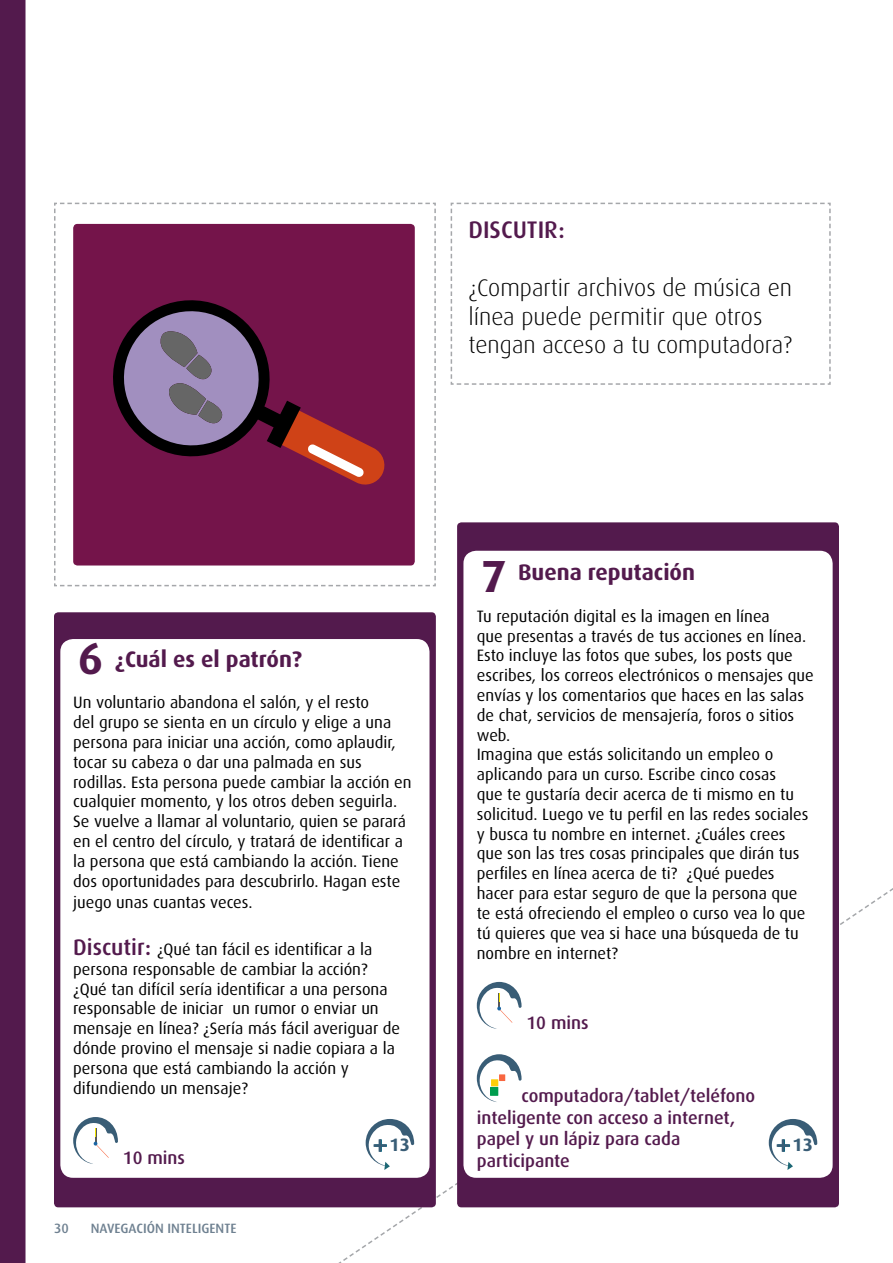
<style>
.page{position:relative;width:893px;height:1263px;background:#fff}
.page>*{position:absolute;margin:0;border:0;box-sizing:border-box;transform-origin:0 0}
.t1{font:700 45px "Dax";color:#531a4d}
.t2{font:300 24px/28.8px "Dax";color:#000}
.t3{font:500 24px "Dax";color:#531a4d}
.t4{font:700 22.5px "Dax";color:#531a4d}
.t5{font:500 18px/21.6px "Dax";color:#531a4d}
.t6{font:700 18px "Dax";color:#395d76}
.t7{font:16.5px/19.8px "Dax";color:#000}
.t8{font:500 13.5px "Dax";color:#6f8191}
.s1{font-weight:500;font-size:22.5px;color:#531a4d}
</style>
<div class="page">
<div style="left:457px;top:522px;width:382px;height:685px;background:#531a4d;border-radius:4px"></div>
<div style="left:54px;top:612px;width:382px;height:595px;background:#531a4d;border-radius:4px"></div>
<div style="left:463px;top:551px;width:370px;height:627px;background:#fff;border-radius:13px"></div>
<div style="left:60px;top:639px;width:369px;height:539px;background:#fff;border-radius:13px"></div>
<svg style="left:477px;top:982px;width:45px;height:47px"></svg>
<svg style="left:477px;top:1054px;width:45px;height:48px"></svg>
<div style="left:491px;top:1079px;width:7px;height:7px;background:#fdce07"></div>
<div style="left:490px;top:1087px;width:8px;height:9px;background:#009d4e"></div>
<div style="left:499px;top:1074px;width:6px;height:7px;background:#f86640"></div>
<svg style="left:73px;top:1117px;width:45px;height:47px"></svg>
<svg style="left:769px;top:1119px;width:48px;height:51px"></svg>
<svg style="left:366px;top:1119px;width:48px;height:51px"></svg>
<svg style="left:450px;top:202px;width:381px;height:183px"></svg>
<svg style="left:54px;top:203px;width:382px;height:383px"></svg>
<div style="left:0;top:0;width:26px;height:1263px;background:#531a4d"></div>
<h2 class="t3" style="left:468px;top:216px;width:98px">DISCUTIR:</h2>
<h2 class="t2" style="left:468px;top:273px;width:325px">¿Compartir archivos de música en línea puede permitir que otros tengan acceso a tu computadora?</h2>
<h1 class="t1" style="left:481px;top:551px;width:27px">7</h1>
<h3 class="t4" style="left:518px;top:560px;width:179px">Buena reputación</h3>
<p class="t7" style="left:477px;top:606px;width:338px">Tu reputación digital es la imagen en línea<br>que presentas a través de tus acciones en línea.<br>Esto incluye las fotos que subes, los posts que escribes, los correos electrónicos o mensajes que envías y los comentarios que haces en las salas de chat, servicios de mensajería, foros o sitios web.<br>Imagina que estás solicitando un empleo o aplicando para un curso. Escribe cinco cosas<br>que te gustaría decir acerca de ti mismo en tu solicitud. Luego ve tu perfil en las redes sociales y busca tu nombre en internet. ¿Cuáles crees que son las tres cosas principales que dirán tus perfiles en línea acerca de ti? ¿Qué puedes hacer para estar seguro de que la persona que te está ofreciendo el empleo o curso vea lo que tú quieres que vea si hace una búsqueda de tu nombre en internet?</p>
<h1 class="t1" style="left:78px;top:633px;width:27px">6</h1>
<h3 class="t4" style="left:115px;top:646px;width:189px">¿Cuál es el patrón?</h3>
<p class="t7" style="left:73px;top:693px;width:340px">Un voluntario abandona el salón, y el resto<br>del grupo se sienta en un círculo y elige a una persona para iniciar una acción, como aplaudir, tocar su cabeza o dar una palmada en sus rodillas. Esta persona puede cambiar la acción en cualquier momento, y los otros deben seguirla.<br>Se vuelve a llamar al voluntario, quien se parará en el centro del círculo, y tratará de identificar a la persona que está cambiando la acción. Tiene dos oportunidades para descubrirlo. Hagan este</p>
<p class="t7" style="left:73px;top:893px;width:181px">juego unas cuantas veces.</p>
<p class="t7" style="left:73px;top:939px;width:328px"><span class="s1">Discutir:</span> ¿Qué tan fácil es identificar a la persona responsable de cambiar la acción? ¿Qué tan difícil sería identificar a una persona responsable de iniciar un rumor o enviar un mensaje en línea? ¿Sería más fácil averiguar de dónde provino el mensaje si nadie copiara a la persona que está cambiando la acción y difundiendo un mensaje?</p>
<p class="t5" style="left:526px;top:1012px;width:64px">10 mins</p>
<p class="t5" style="left:477px;top:1085px;width:280px;text-indent:45px">computadora/tablet/teléfono inteligente con acceso a internet, papel y un lápiz para cada participante</p>
<p class="t6" style="left:389px;top:1135px;width:22px">13</p>
<p class="t6" style="left:793px;top:1135px;width:22px">13</p>
<p class="t5" style="left:123px;top:1147px;width:64px">10 mins</p>
<p class="t8" style="left:54px;top:1221px;width:16px">30</p>
<p class="t8" style="left:91px;top:1221px;width:147px">NAVEGACIÓN INTELIGENTE</p>
</div>
